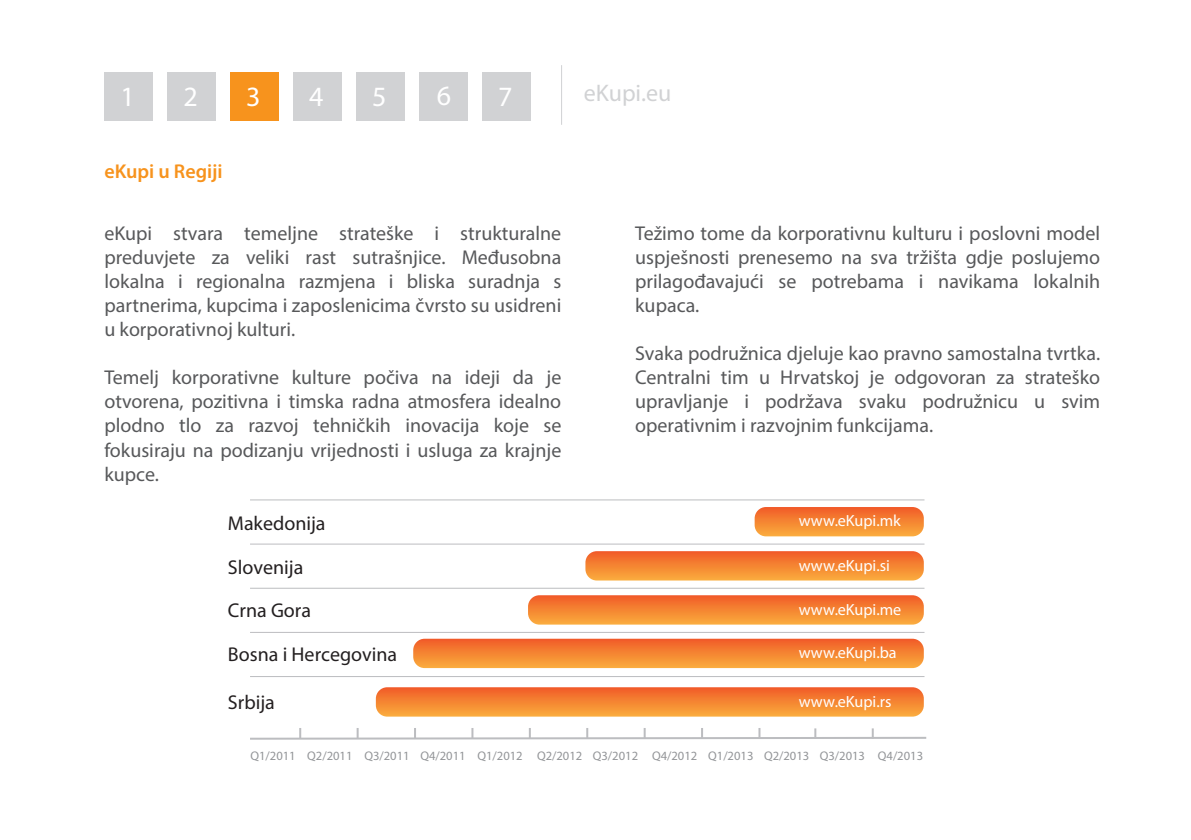
<style>
.page{position:relative;width:1191px;height:840px;background:#fff}
.page>*{position:absolute;margin:0;border:0;box-sizing:border-box;transform-origin:0 0}
.t1{font:28px "Myriad Pro";color:#fff}
.t2{font:24px "Myriad Pro";color:#d1d2d4}
.Text{font:20px/24px "Myriad Pro";color:#57585a;text-align:justify}
.t3{font:20px "Myriad Pro";color:#231f20}
.t4{font:600 20px "Myriad Pro";color:#f7931d}
.t5{font:16.2px "Myriad Pro";color:#fff}
.t6{font:12.6px "Myriad Pro";color:#939598}
</style>
<div class="page">
<div style="left:104px;top:72px;width:48px;height:48px;background:#d1d2d4"></div>
<div style="left:230px;top:72px;width:48px;height:48px;background:#f7931d"></div>
<div style="left:167px;top:72px;width:48px;height:48px;background:#d1d2d4"></div>
<div style="left:293px;top:72px;width:48px;height:48px;background:#d1d2d4"></div>
<div style="left:356px;top:72px;width:48px;height:48px;background:#d1d2d4"></div>
<div style="left:419px;top:72px;width:48px;height:48px;background:#d1d2d4"></div>
<div style="left:482px;top:72px;width:48px;height:48px;background:#d1d2d4"></div>
<hr style="left:561px;top:65px;width:1px;height:60px;background:#d1d2d4">
<hr style="left:250px;top:587px;width:674px;height:1px;background:#bcbdc0">
<hr style="left:250px;top:631px;width:674px;height:1px;background:#bcbdc0">
<hr style="left:250px;top:675px;width:674px;height:1px;background:#bcbdc0">
<svg style="left:250px;top:728px;width:677px;height:12px"></svg>
<hr style="left:250px;top:499px;width:674px;height:1px;background:#bcbdc0">
<hr style="left:250px;top:543px;width:674px;height:1px;background:#bcbdc0">
<svg style="left:754px;top:507px;width:169px;height:29px;background:#f58636"></svg>
<svg style="left:585px;top:551px;width:338px;height:29px;background:#f58535"></svg>
<svg style="left:528px;top:595px;width:395px;height:29px;background:#f58535"></svg>
<svg style="left:413px;top:638px;width:510px;height:29px;background:#f58638"></svg>
<svg style="left:376px;top:687px;width:547px;height:29px;background:#f58435"></svg>
<p class="t1" style="left:120px;top:79px;width:16px">1</p>
<p class="t1" style="left:183px;top:79px;width:16px">2</p>
<p class="t1" style="left:246px;top:79px;width:16px">3</p>
<p class="t1" style="left:309px;top:79px;width:16px">4</p>
<p class="t1" style="left:372px;top:79px;width:16px">5</p>
<p class="t1" style="left:437px;top:79px;width:16px">6</p>
<p class="t1" style="left:498px;top:79px;width:16px">7</p>
<p class="t2" style="left:584px;top:78px;width:89px">eKupi.eu</p>
<p class="t4" style="left:104px;top:158px;width:120px">eKupi u Regiji</p>
<p class="Text" style="left:104px;top:221px;width:458px">eKupi stvara temeljne strateške i strukturalne preduvjete za veliki rast sutrašnjice. Međusobna lokalna i regionalna razmjena i bliska suradnja s partnerima, kupcima i zaposlenicima čvrsto su usidreni u korporativnoj kulturi.</p>
<p class="Text" style="left:104px;top:365px;width:458px">Temelj korporativne kulture počiva na ideji da je otvorena, pozitivna i timska radna atmosfera idealno plodno tlo za razvoj tehničkih inovacija koje se fokusiraju na podizanju vrijednosti i usluga za krajnje kupce.</p>
<p class="t3" style="left:228px;top:510px;width:99px">Makedonija</p>
<p class="t3" style="left:228px;top:554px;width:77px">Slovenija</p>
<p class="t3" style="left:228px;top:598px;width:85px">Crna Gora</p>
<p class="t3" style="left:228px;top:641px;width:171px">Bosna i Hercegovina</p>
<p class="Text" style="left:635px;top:221px;width:466px">Težimo tome da korporativnu kulturu i poslovni model uspješnosti prenesemo na sva tržišta gdje poslujemo prilagođavajući se potrebama i navikama lokalnih kupaca.</p>
<p class="Text" style="left:635px;top:341px;width:466px">Svaka podružnica djeluje kao pravno samostalna tvrtka.<br>Centralni tim u Hrvatskoj je odgovoran za strateško upravljanje i podržava svaku podružnicu u svim operativnim i razvojnim funkcijama.</p>
<p class="t5" style="left:799px;top:510px;width:103px">www.eKupi.mk</p>
<p class="t5" style="left:799px;top:555px;width:92px">www.eKupi.si</p>
<p class="t5" style="left:799px;top:599px;width:104px">www.eKupi.me</p>
<p class="t5" style="left:799px;top:642px;width:99px">www.eKupi.ba</p>
<p class="t3" style="left:228px;top:689px;width:48px">Srbija</p>
<p class="t5" style="left:799px;top:690px;width:94px">www.eKupi.rs</p>
<p class="t6" style="left:250px;top:747px;width:674px">Q1/2011 Q2/2011 Q3/2011 Q4/2011 Q1/2012 Q2/2012 Q3/2012 Q4/2012 Q1/2013 Q2/2013 Q3/2013 Q4/2013</p>
</div>
